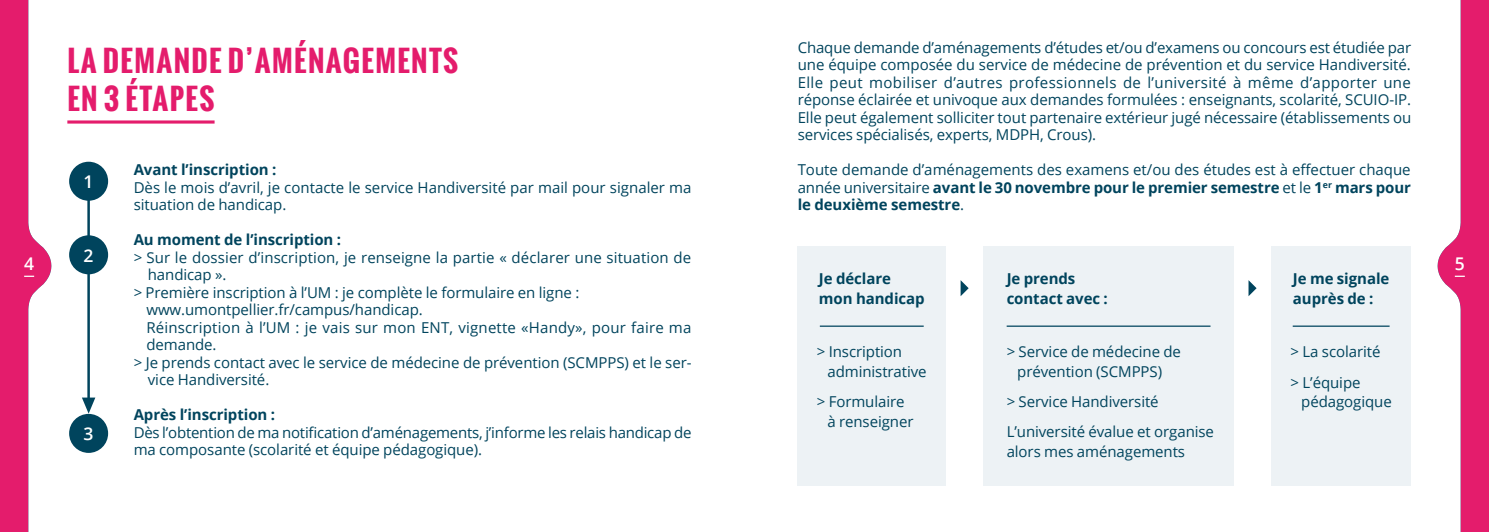
<style>
.page{position:relative;width:1489px;height:532px;background:#fff}
.page>*{position:absolute;margin:0;border:0;box-sizing:border-box;transform-origin:0 0}
.t1{font:700 28.75px/37.4px "Oswald";letter-spacing:.045em;color:#e41c6c}
.t2{font:600 17.5px "Open Sans";color:#fff}
.t3{font:15px/17.5px "Open Sans";letter-spacing:-.005em;color:#00445d}
.t4{font:700 15px/19.5px "Open Sans";letter-spacing:-.005em;color:#00445d}
.t5{font:15px "Open Sans";letter-spacing:.015em;color:#00445d}
.s1{font-weight:700}
</style>
<div class="page">
<svg style="left:0;top:0;width:51px;height:531px"></svg>
<svg style="left:1437px;top:0;width:51px;height:531px"></svg>
<hr style="left:87px;top:197px;width:3px;height:203px;background:#00445d">
<hr style="left:67px;top:120px;width:147px;height:3px;background:#e41c6c">
<div style="left:797px;top:246px;width:148px;height:239px;background:#edf2f5"></div>
<div style="left:983px;top:246px;width:250px;height:239px;background:#edf2f5"></div>
<div style="left:1271px;top:246px;width:139px;height:239px;background:#edf2f5"></div>
<svg style="left:960px;top:280px;width:8px;height:16px"></svg>
<svg style="left:1248px;top:280px;width:8px;height:16px"></svg>
<hr style="left:819px;top:325px;width:104px;height:1px;background:#00445d">
<hr style="left:1006px;top:325px;width:204px;height:1px;background:#00445d">
<hr style="left:1292px;top:325px;width:97px;height:1px;background:#00445d">
<div style="left:69px;top:162px;width:39px;height:39px;background:#00445d;border-radius:50%"></div>
<div style="left:69px;top:235px;width:39px;height:39px;background:#00445d;border-radius:50%"></div>
<div style="left:69px;top:414px;width:39px;height:38px;background:#00445d;border-radius:50%"></div>
<svg style="left:82px;top:397px;width:13px;height:16px"></svg>
<h1 class="t1" style="left:67px;top:42px;width:392px">LA DEMANDE D’AMÉNAGEMENTS<br>EN 3 ÉTAPES</h1>
<p class="t3" style="left:797px;top:38px;width:615px;text-align:justify">Chaque demande d’aménagements d’études et/ou d’examens ou concours est étudiée par une équipe composée du service de médecine de prévention et du service Handiversité.<br>Elle peut mobiliser d’autres professionnels de l’université à même d’apporter une réponse éclairée et univoque aux demandes formulées : enseignants, scolarité, SCUIO-IP.<br>Elle peut également solliciter tout partenaire extérieur jugé nécessaire (établissements ou services spécialisés, experts, MDPH, Crous).</p>
<p class="t3" style="left:797px;top:160px;width:614px;text-align:justify">Toute demande d’aménagements des examens et/ou des études est à effectuer chaque année universitaire <span class="s1">avant le 30 novembre pour le premier semestre</span> et le <span class="s1">1</span><sup>er</sup> <span class="s1">mars pour le deuxième semestre</span>.</p>
<p class="t4" style="left:134px;top:159px;width:144px">Avant l’inscription :</p>
<p class="t3" style="left:134px;top:178px;width:559px">Dès le mois d’avril, je contacte le service Handiversité par mail pour signaler ma situation de handicap.</p>
<p class="t4" style="left:134px;top:229px;width:209px">Au moment de l’inscription :</p>
<p class="t3" style="left:134px;top:248px;width:559px">&gt; Sur le dossier d’inscription, je renseigne la partie « déclarer une situation de</p>
<p class="t3" style="left:148px;top:265px;width:80px">handicap ».</p>
<p class="t3" style="left:134px;top:283px;width:447px">&gt; Première inscription à l’UM : je complète le formulaire en ligne :</p>
<p class="t3" style="left:146px;top:300px;width:278px">www.umontpellier.fr/campus/handicap.</p>
<p class="t5" style="left:146px;top:317px;width:546px">Réinscription à l’UM : je vais sur mon ENT, vignette «Handy», pour faire ma</p>
<p class="t3" style="left:146px;top:335px;width:72px">demande.</p>
<p class="t3" style="left:134px;top:353px;width:559px">&gt; Je prends contact avec le service de médecine de prévention (SCMPPS) et le ser-</p>
<p class="t3" style="left:148px;top:370px;width:123px">vice Handiversité.</p>
<p class="t4" style="left:134px;top:404px;width:143px">Après l’inscription :</p>
<p class="t3" style="left:134px;top:423px;width:559px">Dès l’obtention de ma notification d’aménagements, j’informe les relais handicap de ma composante (scolarité et équipe pédagogique).</p>
<p class="t2" style="left:84px;top:169px;width:11px">1</p>
<p class="t2" style="left:84px;top:243px;width:11px">2</p>
<p class="t2" style="left:24px;top:251px;width:11px">4</p>
<p class="t2" style="left:1454px;top:251px;width:11px">5</p>
<p class="t4" style="left:818px;top:268px;width:107px">Je déclare mon handicap</p>
<p class="t4" style="left:1006px;top:268px;width:103px">Je prends contact avec :</p>
<p class="t4" style="left:1292px;top:268px;width:98px">Je me signale auprès de :</p>
<p class="t3" style="left:827px;top:341px;width:101px;line-height:19.5px;text-indent:-11px">&gt; Inscription administrative</p>
<p class="t3" style="left:827px;top:391px;width:88px;line-height:19.5px;text-indent:-11px">&gt; Formulaire à renseigner</p>
<p class="t3" style="left:1006px;top:341px;width:176px;line-height:19.5px;text-align:center">&gt; Service de médecine de prévention (SCMPPS)</p>
<p class="t3" style="left:1006px;top:386px;width:209px;line-height:30.1px">&gt; Service Handiversité<br>L’université évalue et organise</p>
<p class="t3" style="left:1006px;top:442px;width:180px">alors mes aménagements</p>
<p class="t3" style="left:1290px;top:336px;width:91px;line-height:30.1px">&gt; La scolarité &gt; L’équipe</p>
<p class="t3" style="left:1300px;top:392px;width:92px">pédagogique</p>
<p class="t2" style="left:84px;top:421px;width:11px">3</p>
</div>
